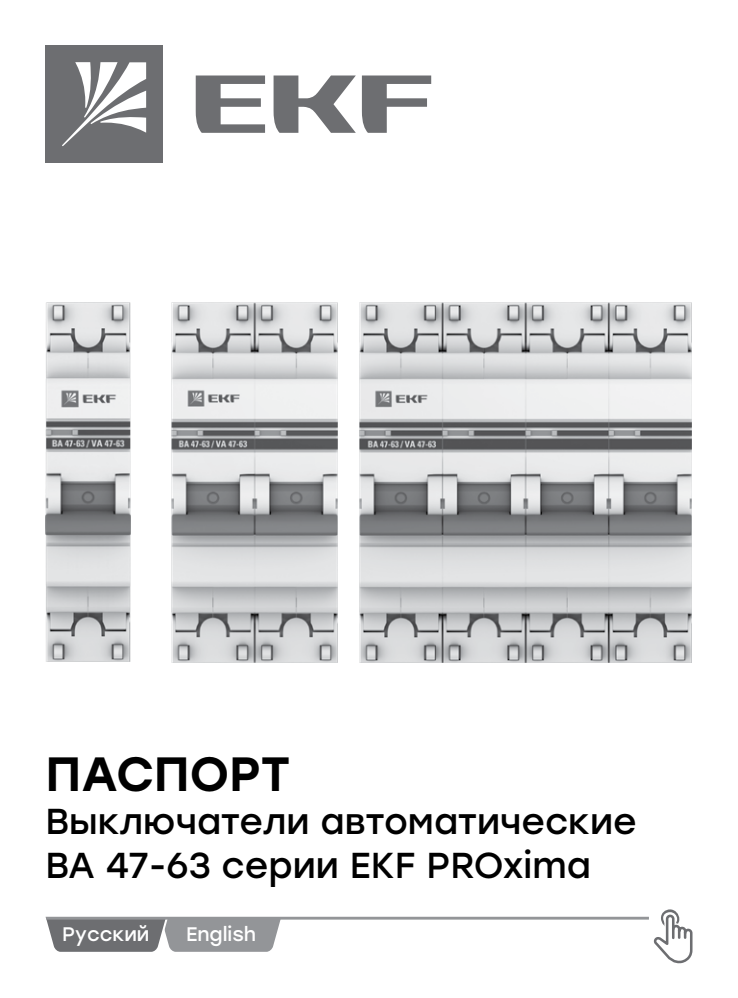
<style>
.page{position:relative;width:738px;height:998px;background:#fff}
.page>*{position:absolute;margin:0;border:0;box-sizing:border-box;transform-origin:0 0}
.t1{font:500 48px "Stolzl";color:#000}
.t2{font:36px/43.2px "Stolzl";color:#000}
.t3{font:19.6px "Stolzl";color:#fff}
</style>
<div class="page">
<svg style="left:45px;top:916px;width:239px;height:36px;background:#8e8f92"></svg>
<img style="left:45px;top:303px;width:85px;height:358px">
<img style="left:359px;top:303px;width:331px;height:359px">
<img style="left:171px;top:303px;width:166px;height:360px">
<svg style="left:195px;top:75px;width:236px;height:58px"></svg>
<div style="left:45px;top:45px;width:118px;height:118px;background:#6d6e71"></div>
<svg style="left:62px;top:62px;width:84px;height:84px"></svg>
<hr style="left:45px;top:917px;width:603px;height:2px;background:#939598">
<svg style="left:653px;top:909px;width:40px;height:55px"></svg>
<h1 class="t1" style="left:45px;top:740px;width:246px">ПАСПОРТ</h1>
<p class="t2" style="left:45px;top:798px;width:592px">Выключатели автоматические<br>ВА 47-63 серии EKF PROxima</p>
<p class="t3" style="left:62px;top:920px;width:89px">Русский</p>
<p class="t3" style="left:186px;top:920px;width:72px">English</p>
</div>
